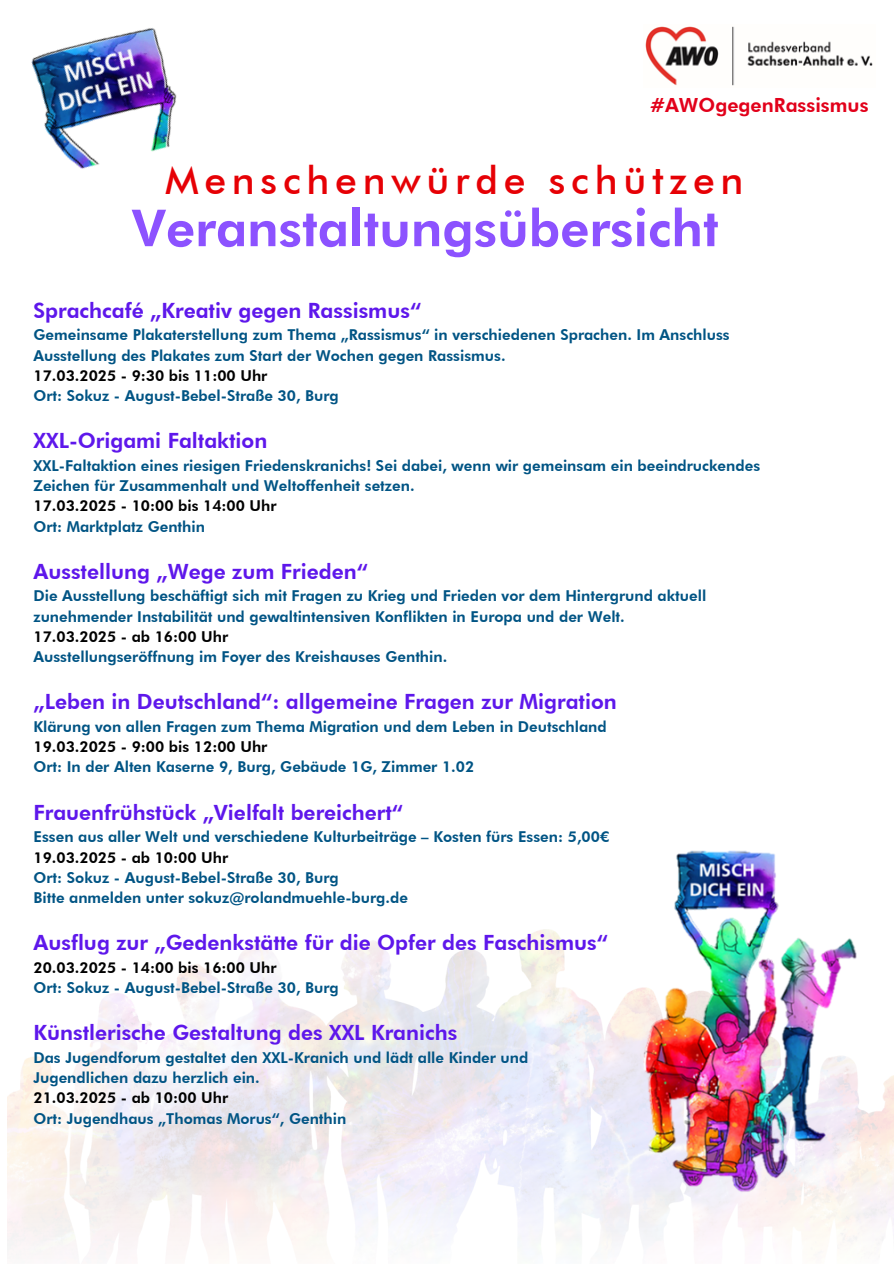
<style>
.page{position:relative;width:894px;height:1264px;background:#fff}
.page>*{position:absolute;margin:0;border:0;box-sizing:border-box;transform-origin:0 0}
.t1{font:800 51px "Futura BT";color:#8c52ff}
.t2{font:500 39px "Futura BT";letter-spacing:.15em;color:#e60005}
.t3{font:800 21px "Futura BT";color:#5e17eb}
.t4{font:800 19.5px "Futura BT";color:#e2001a}
.t5{font:800 15px/20.2px "Futura BT";color:#005484}
.t6{font:800 15px "Futura BT";color:#000}
.s1{color:#000}
</style>
<div class="page">
<img style="left:506px;top:850px;width:387px;height:359px">
<img style="left:31px;top:28px;width:146px;height:141px">
<img style="left:645px;top:26px;width:228px;height:60px">
<h3 class="t4" style="left:650px;top:93px;width:220px">#AWOgegenRassismus</h3>
<p class="t2" style="left:165px;top:157px;width:579px">Menschenwürde schützen</p>
<p class="t1" style="left:132px;top:197px;width:588px">Veranstaltungsübersicht</p>
<h2 class="t3" style="left:33px;top:297px;width:389px">Sprachcafé „Kreativ gegen Rassismus“</h2>
<h1 class="t5" style="left:33px;top:325px;width:697px">Gemeinsame Plakaterstellung zum Thema „Rassismus“ in verschiedenen Sprachen. Im Anschluss<br>Ausstellung des Plakates zum Start der Wochen gegen Rassismus.</h1>
<p class="t6" style="left:33px;top:366px;width:235px">17.03.2025 - 9:30 bis 11:00 Uhr</p>
<p class="t5" style="left:33px;top:385px;width:307px">Ort: Sokuz - August-Bebel-Straße 30, Burg</p>
<p class="t3" style="left:33px;top:428px;width:235px">XXL-Origami Faltaktion</p>
<p class="t5" style="left:33px;top:455px;width:728px">XXL-Faltaktion eines riesigen Friedenskranichs! Sei dabei, wenn wir gemeinsam ein beeindruckendes</p>
<p class="t5" style="left:33px;top:475px;width:382px">Zeichen für Zusammenhalt und Weltoffenheit setzen.<br><span class="s1">17.03.2025 - 10:00 bis 14:00 Uhr</span></p>
<p class="t5" style="left:33px;top:516px;width:173px">Ort: Marktplatz Genthin</p>
<p class="t3" style="left:33px;top:558px;width:336px">Ausstellung „Wege zum Frieden“</p>
<p class="t5" style="left:33px;top:586px;width:674px">Die Ausstellung beschäftigt sich mit Fragen zu Krieg und Frieden vor dem Hintergrund aktuell zunehmender Instabilität und gewaltintensiven Konflikten in Europa und der Welt.</p>
<p class="t6" style="left:33px;top:627px;width:196px">17.03.2025 - ab 16:00 Uhr</p>
<p class="t5" style="left:33px;top:646px;width:415px">Ausstellungseröffnung im Foyer des Kreishauses Genthin.</p>
<p class="t3" style="left:33px;top:689px;width:584px">„Leben in Deutschland“: allgemeine Fragen zur Migration</p>
<p class="t5" style="left:33px;top:716px;width:574px">Klärung von allen Fragen zum Thema Migration und dem Leben in Deutschland</p>
<p class="t6" style="left:33px;top:737px;width:235px">19.03.2025 - 9:00 bis 12:00 Uhr</p>
<p class="t5" style="left:33px;top:757px;width:442px">Ort: In der Alten Kaserne 9, Burg, Gebäude 1G, Zimmer 1.02</p>
<p class="t3" style="left:33px;top:799px;width:371px">Frauenfrühstück „Vielfalt bereichert“</p>
<p class="t5" style="left:33px;top:826px;width:576px">Essen aus aller Welt und verschiedene Kulturbeiträge – Kosten fürs Essen: 5,00€</p>
<p class="t6" style="left:33px;top:848px;width:196px">19.03.2025 - ab 10:00 Uhr</p>
<p class="t5" style="left:33px;top:867px;width:307px">Ort: Sokuz - August-Bebel-Straße 30, Burg</p>
<p class="t5" style="left:33px;top:887px;width:376px">Bitte anmelden unter sokuz@rolandmuehle-burg.de</p>
<p class="t3" style="left:33px;top:930px;width:576px">Ausflug zur „Gedenkstätte für die Opfer des Faschismus“</p>
<p class="t5" style="left:33px;top:957px;width:307px"><span class="s1">20.03.2025 - 14:00 bis 16:00 Uhr<br></span>Ort: Sokuz - August-Bebel-Straße 30, Burg</p>
<p class="t3" style="left:33px;top:1020px;width:425px">Künstlerische Gestaltung des XXL Kranichs</p>
<p class="t5" style="left:33px;top:1047px;width:496px">Das Jugendforum gestaltet den XXL-Kranich und lädt alle Kinder und</p>
<h3 class="t5" style="left:33px;top:1067px;width:228px">Jugendlichen dazu herzlich ein.</h3>
<p class="t6" style="left:33px;top:1088px;width:196px">21.03.2025 - ab 10:00 Uhr</p>
<p class="t5" style="left:33px;top:1108px;width:314px">Ort: Jugendhaus „Thomas Morus“, Genthin</p>
</div>
